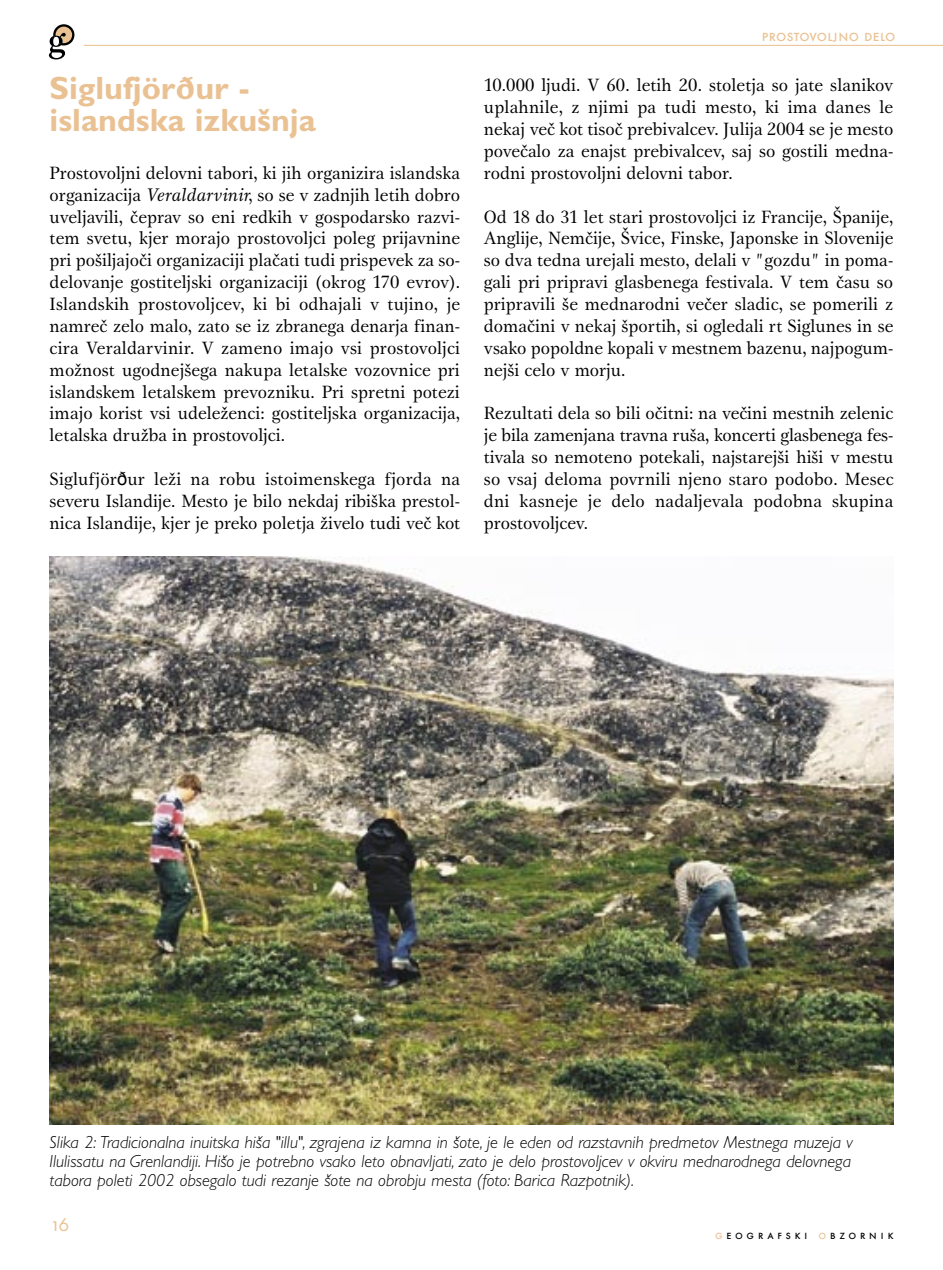
<style>
.page{position:relative;width:943px;height:1270px;background:#fff}
.page>*{position:absolute;margin:0;border:0;box-sizing:border-box;transform-origin:0 0}
.t1{font:700 32.38px/32.7px "SLO Gill Sans";color:#eac192}
.t2{font:19.25px "Futura SCTEE";color:#eac192}
.t3{font:18.38px/21.9px "Gamma Itc TEE";color:#000;text-align:justify}
.t4{font:18.38px "Futura SCTEE";color:#eac192}
.t5{font:italic 300 17.5px/19.2px "SLO Gill Sans";color:#000;text-align:justify}
.t6{font:14px "Futura SCTEE";letter-spacing:.25em;color:#000}
.s1{font-style:italic}
.s2{font-family:"Arial"}
.s3{color:#eac192}
</style>
<div class="page">
<hr style="left:84px;top:45px;width:859px;height:1px;background:#eac192">
<svg style="left:49px;top:24px;width:25px;height:35px"></svg>
<img style="left:50px;top:557px;width:843px;height:568px">
<h1 class="t1" style="left:50px;top:71px;width:268px">Siglufjörður - islandska izkušnja</h1>
<p class="t3" style="left:50px;top:162px;width:412px">Prostovoljni delovni tabori, ki jih organizira islandska organizacija <span class="s1">Veraldarvinir</span>, so se v zadnjih letih dobro uveljavili, čeprav so eni redkih v gospodarsko razvi&shy;tem svetu, kjer morajo prostovoljci poleg prijavnine pri pošiljajoči organizaciji plačati tudi prispevek za so&shy;delovanje gostiteljski organizaciji (okrog 170 evrov).<br>Islandskih prostovoljcev, ki bi odhajali v tujino, je namreč zelo malo, zato se iz zbranega denarja finan&shy;cira Veraldarvinir. V zameno imajo vsi prostovoljci možnost ugodnejšega nakupa letalske vozovnice pri islandskem letalskem prevozniku. Pri spretni potezi imajo korist vsi udeleženci: gostiteljska organizacija, letalska družba in prostovoljci.</p>
<p class="t3" style="left:50px;top:468px;width:412px">Siglufjör<span class="s2">ð</span>ur leži na robu istoimenskega fjorda na severu Islandije. Mesto je bilo nekdaj ribiška prestol&shy;nica Islandije, kjer je preko poletja živelo tudi več kot</p>
<p class="t4" style="left:761px;top:25px;width:135px">prostovoljno delo</p>
<p class="t3" style="left:484px;top:74px;width:411px">10.000 ljudi. V 60. letih 20. stoletja so jate slanikov uplahnile, z njimi pa tudi mesto, ki ima danes le nekaj več kot tisoč prebivalcev. Julija 2004 se je mesto povečalo za enajst prebivalcev, saj so gostili medna&shy;rodni prostovoljni delovni tabor.</p>
<p class="t3" style="left:484px;top:206px;width:411px">Od 18 do 31 let stari prostovoljci iz Francije, Španije, Anglije, Nemčije, Švice, Finske, Japonske in Slovenije so dva tedna urejali mesto, delali v "gozdu" in poma&shy;gali pri pripravi glasbenega festivala. V tem času so pripravili še mednarodni večer sladic, se pomerili z domačini v nekaj športih, si ogledali rt Siglunes in se vsako popoldne kopali v mestnem bazenu, najpogum&shy;nejši celo v morju.</p>
<p class="t3" style="left:484px;top:403px;width:411px">Rezultati dela so bili očitni: na večini mestnih zelenic je bila zamenjana travna ruša, koncerti glasbenega fes&shy;tivala so nemoteno potekali, najstarejši hiši v mestu so vsaj deloma povrnili njeno staro podobo. Mesec dni kasneje je delo nadaljevala podobna skupina prostovoljcev.</p>
<p class="t5" style="left:50px;top:1132px;width:805px">Slika 2: Tradicionalna inuitska hiša "illu", zgrajena iz kamna in šote, je le eden od razstavnih predmetov Mestnega muzeja v Ilulissatu na Grenlandiji. Hišo je potrebno vsako leto obnavljati, zato je delo prostovoljcev v okviru mednarodnega delovnega tabora poleti 2002 obsegalo tudi rezanje šote na obrobju mesta (foto: Barica Razpotnik).</p>
<p class="t2" style="left:52px;top:1214px;width:19px">16</p>
<p class="t6" style="left:715px;top:1226px;width:180px"><span class="s3">g</span>eografski <span class="s3">o</span>bzornik</p>
</div>
